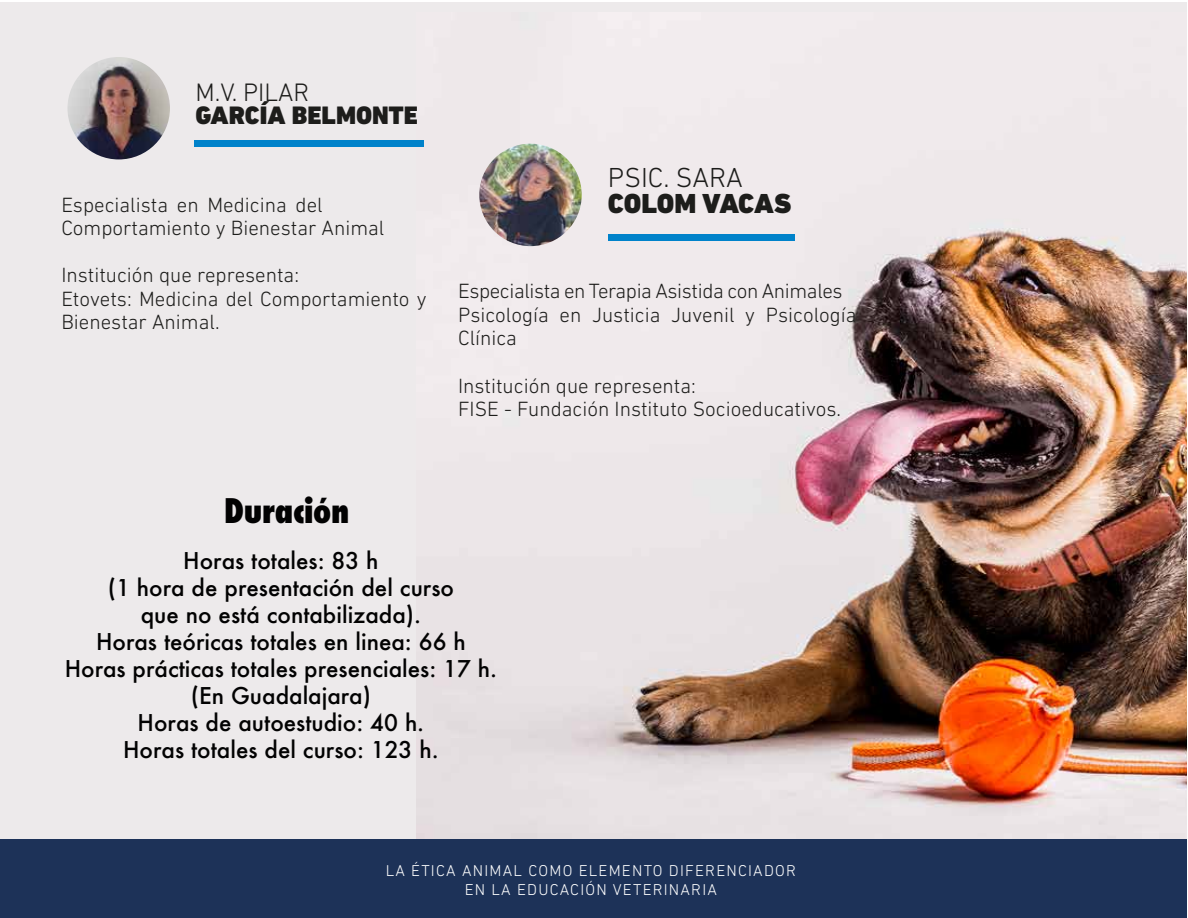
<style>
.page{position:relative;width:1188px;height:918px;background:#fff}
.page>*{position:absolute;margin:0;border:0;box-sizing:border-box;transform-origin:0 0}
.t1{font:800 condensed 33px "Futura";letter-spacing:-.01em;color:#020202}
.t2{font:900 28.05px "DIN Next LT Pro";color:#1d1d1b}
.t3{font:300 28.05px "DIN Next LT Pro";color:#1d1d1b}
.t4{font:900 25.65px "DIN Next LT Pro";color:#1d1d1b}
.t5{font:300 25.65px "DIN Next LT Pro";color:#1d1d1b}
.t6{font:500 22.5px/27px "Futura";color:#020202;text-align:center}
.t7{font:300 21px/23.5px "DIN Next LT Pro";color:#1d1d1b}
.t8{font:300 15.9px/19.2px "DIN Next LT Pro";letter-spacing:.075em;color:#fff;text-align:center}
</style>
<div class="page">
<div style="left:0;top:2px;width:1186px;height:916px;background:#edeaeb"></div>
<img style="left:417px;top:140px;width:769px;height:699px">
<div style="left:0;top:839px;width:1186px;height:79px;background:#1d3258"></div>
<img style="left:479px;top:144px;width:103px;height:102px;border-radius:51px">
<div style="left:608px;top:234px;width:186px;height:6px;background:#0082ca"></div>
<div style="left:194px;top:141px;width:230px;height:6px;background:#0082ca"></div>
<img style="left:67px;top:57px;width:103px;height:102px;border-radius:51px">
<p class="t5" style="left:196px;top:78px;width:115px">M.V. PILAR</p>
<p class="t4" style="left:196px;top:100px;width:224px">GARCÍA BELMONTE</p>
<p class="t7" style="left:61px;top:192px;width:325px">Especialista en Medicina del<br>Comportamiento y Bienestar Animal</p>
<p class="t7" style="left:61px;top:263px;width:367px">Institución que representa:<br>Etovets: Medicina del Comportamiento y<br>Bienestar Animal.</p>
<h1 class="t1" style="left:224px;top:488px;width:127px">Duración</h1>
<h2 class="t3" style="left:608px;top:162px;width:137px">PSIC. SARA</h2>
<h2 class="t2" style="left:608px;top:186px;width:185px">COLOM VACAS</h2>
<p class="t7" style="left:458px;top:279px;width:400px">Especialista en Terapia Asistida con Animales<br>Psicología en Justicia Juvenil y Psicología<br>Clínica</p>
<p class="t7" style="left:458px;top:373px;width:385px">Institución que representa:<br>FISE - Fundación Instituto Socioeducativos.</p>
<p class="t6" style="left:65px;top:547px;width:434px">Horas totales: 83 h<br>(1 hora de presentación del curso<br>que no está contabilizada).<br>Horas teóricas totales en linea: 66 h<br>Horas prácticas totales presenciales: 17 h. (En Guadalajara)<br>Horas de autoestudio: 40 h.<br>Horas totales del curso: 123 h.</p>
<p class="t8" style="left:386px;top:861px;width:412px">LA ÉTICA ANIMAL COMO ELEMENTO DIFERENCIADOR<br>EN LA EDUCACIÓN VETERINARIA</p>
</div>
